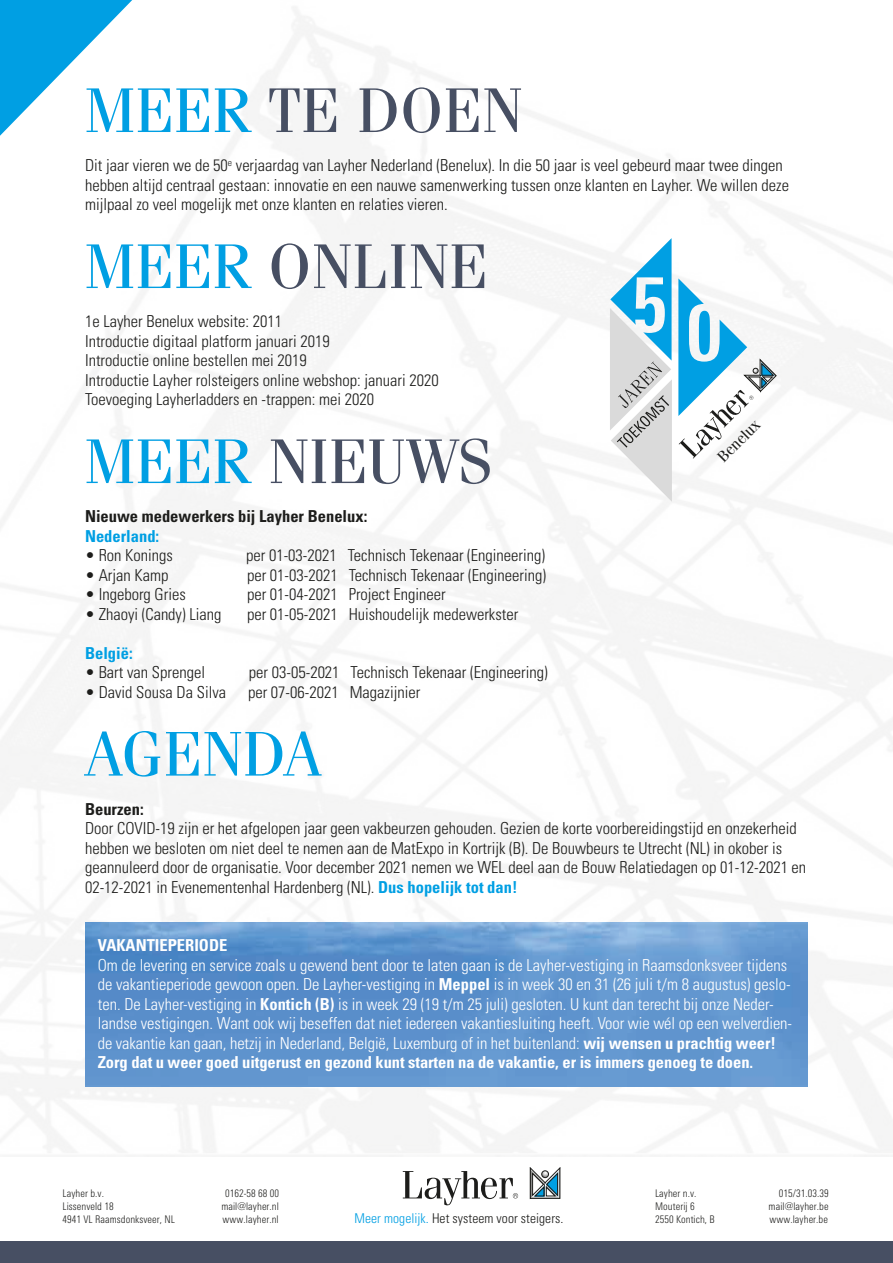
<style>
.page{position:relative;width:893px;height:1263px;background:#fff}
.page>*{position:absolute;margin:0;border:0;box-sizing:border-box;transform-origin:0 0}
.t1{font:63px "Fenice Pro ITC";color:#474f63}
.t2{font:63px "Fenice Pro ITC";color:#009fe3}
.t3{font:300 condensed 16.5px/19.5px "Univers";color:#1d1d1b}
.t4{font:300 condensed 16.5px/19.5px "Univers";color:#fff}
.t5{font:700 condensed 16.5px "Univers";color:#1d1d1b}
.t6{font:700 condensed 16.5px "Univers";color:#009fe3}
.t7{font:700 condensed 16.5px "Univers";color:#fff}
.t8{font:15.45px "Fenice Pro ITC";color:#1d1d1b}
.t9{font:300 condensed 13.5px "Univers";letter-spacing:.005em;color:#1d1d1b}
.t10{font:300 condensed 10.5px "LT Univers";letter-spacing:.005em;color:#1d1d1b}
.s1{color:#009fe3}
.s2{font-weight:700;color:#009fe3}
.s3{font-weight:700}
</style>
<div class="page">
<img style="left:0;top:7px;width:893px;height:1149px">
<img style="left:85px;top:923px;width:723px;height:163px">
<svg style="left:0;top:0;width:132px;height:136px"></svg>
<svg style="left:403px;top:1171px;width:115px;height:34px"></svg>
<svg style="left:530px;top:1168px;width:30px;height:30px"></svg>
<div style="left:0;top:1242px;width:893px;height:21px;background:#474f63"></div>
<svg style="left:678px;top:278px;width:98px;height:181px"></svg>
<svg style="left:610px;top:238px;width:62px;height:264px"></svg>
<h1 class="t1" style="left:85px;top:72px;width:439px"><span class="s1">MEER</span> TE DOEN</h1>
<p class="t3" style="left:85px;top:155px;width:705px">Dit jaar vieren we de 50<sup>e</sup> verjaardag van Layher Nederland (Benelux). In die 50 jaar is veel gebeurd maar twee dingen hebben altijd centraal gestaan: innovatie en een nauwe samenwerking tussen onze klanten en Layher. We willen deze mijlpaal zo veel mogelijk met onze klanten en relaties vieren.</p>
<h1 class="t1" style="left:85px;top:228px;width:404px"><span class="s1">MEER</span> ONLINE</h1>
<p class="t3" style="left:85px;top:311px;width:355px">1e Layher Benelux website: 2011<br>Introductie digitaal platform januari 2019<br>Introductie online bestellen mei 2019<br>Introductie Layher rolsteigers online webshop: januari 2020<br>Toevoeging Layherladders en -trappen: mei 2020</p>
<h1 class="t1" style="left:85px;top:423px;width:409px"><span class="s1">MEER</span> NIEUWS</h1>
<p class="t5" style="left:85px;top:506px;width:284px">Nieuwe medewerkers bij Layher Benelux:</p>
<p class="t6" style="left:85px;top:526px;width:76px">Nederland:</p>
<p class="t3" style="left:85px;top:545px;width:89px">• Ron Konings</p>
<p class="t3" style="left:246px;top:545px;width:300px">per 01-03-2021 Technisch Tekenaar (Engineering)</p>
<p class="t3" style="left:85px;top:565px;width:85px">• Arjan Kamp</p>
<p class="t3" style="left:247px;top:565px;width:300px">per 01-03-2021 Technisch Tekenaar (Engineering)</p>
<p class="t3" style="left:85px;top:584px;width:102px">• Ingeborg Gries</p>
<p class="t3" style="left:247px;top:584px;width:200px">per 01-04-2021 Project Engineer</p>
<p class="t3" style="left:85px;top:604px;width:138px">• Zhaoyi (Candy) Liang</p>
<p class="t3" style="left:247px;top:604px;width:273px">per 01-05-2021 Huishoudelijk medewerkster</p>
<p class="t6" style="left:85px;top:643px;width:49px">België:</p>
<p class="t3" style="left:85px;top:662px;width:121px">• Bart van Sprengel</p>
<p class="t3" style="left:249px;top:662px;width:300px">per 03-05-2021 Technisch Tekenaar (Engineering)</p>
<p class="t3" style="left:85px;top:682px;width:143px">• David Sousa Da Silva</p>
<p class="t3" style="left:248px;top:682px;width:174px">per 07-06-2021 Magazijnier</p>
<h1 class="t2" style="left:85px;top:715px;width:239px">AGENDA</h1>
<p class="t5" style="left:85px;top:799px;width:60px">Beurzen:</p>
<p class="t3" style="left:85px;top:818px;width:723px">Door COVID-19 zijn er het afgelopen jaar geen vakbeurzen gehouden. Gezien de korte voorbereidingstijd en onzekerheid hebben we besloten om niet deel te nemen aan de MatExpo in Kortrijk (B). De Bouwbeurs te Utrecht (NL) in okober is geannuleerd door de organisatie. Voor december 2021 nemen we WEL deel aan de Bouw Relatiedagen op 01-12-2021 en 02-12-2021 in Evenementenhal Hardenberg (NL). <span class="s2">Dus hopelijk tot dan!</span></p>
<p class="t8" style="left:713px;top:453px;width:54px;rotate:-45deg">Benelux</p>
<p class="t7" style="left:98px;top:935px;width:131px">VAKANTIEPERIODE</p>
<p class="t4" style="left:98px;top:955px;width:696px">Om de levering en service zoals u gewend bent door te laten gaan is de Layher-vestiging in Raamsdonksveer tijdens de vakantieperiode gewoon open. De Layher-vestiging in <span class="s3">Meppel</span> is in week 30 en 31 (26 juli t/m 8 augustus) geslo&shy;ten. De Layher-vestiging in <span class="s3">Kontich (B)</span> is in week 29 (19 t/m 25 juli) gesloten. U kunt dan terecht bij onze Neder&shy;landse vestigingen. Want ook wij beseffen dat niet iedereen vakantiesluiting heeft. Voor wie wél op een welverdien&shy;de vakantie kan gaan, hetzij in Nederland, België, Luxemburg of in het buitenland: <span class="s3">wij wensen u prachtig weer!<br>Zorg dat u weer goed uitgerust en gezond kunt starten na de vakantie, er is immers genoeg te doen.</span></p>
<p class="t10" style="left:63px;top:1188px;width:43px">Layher b.v.</p>
<p class="t10" style="left:225px;top:1188px;width:55px">0162-58 68 00</p>
<p class="t10" style="left:63px;top:1200px;width:53px">Lissenveld 18</p>
<p class="t10" style="left:221px;top:1200px;width:59px">mail@layher.nl</p>
<p class="t10" style="left:63px;top:1213px;width:114px">4941 VL Raamsdonksveer, NL</p>
<p class="t10" style="left:223px;top:1213px;width:58px">www.layher.nl</p>
<p class="t10" style="left:655px;top:1188px;width:43px">Layher n.v.</p>
<p class="t10" style="left:779px;top:1188px;width:51px">015/31.03.39</p>
<p class="t10" style="left:655px;top:1200px;width:41px">Mouterij 6</p>
<p class="t10" style="left:769px;top:1200px;width:62px">mail@layher.be</p>
<p class="t9" style="left:355px;top:1210px;width:210px"><span class="s1">Meer mogelijk.</span> Het systeem voor steigers.</p>
<p class="t10" style="left:655px;top:1213px;width:61px">2550 Kontich, B</p>
<p class="t10" style="left:769px;top:1213px;width:60px">www.layher.be</p>
</div>
